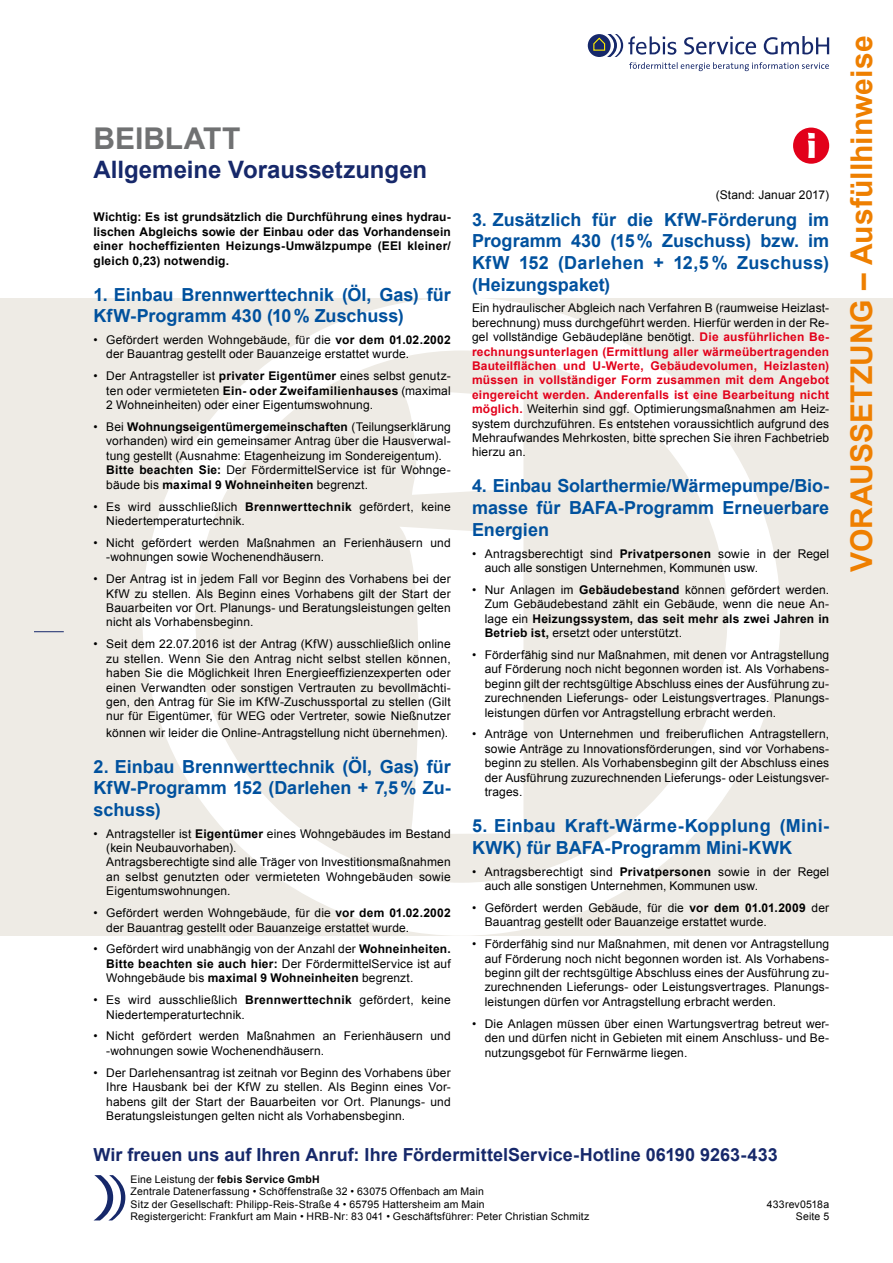
<style>
.page{position:relative;width:893px;height:1263px;background:#fff}
.page>*{position:absolute;margin:0;border:0;box-sizing:border-box;transform-origin:0 0}
.t1{font:700 30px "Arial";color:#ee7f00}
.Fliesstext{font:700 30px "Arial";color:#707172}
.Fliesstext-2{font:700 24px "Arial";color:#16286a}
.Überschrift{font:700 18px/21.6px "Arial";color:#00519e;text-align:justify}
.Headline{font:700 18px "Arial";color:#16286a}
.Überschrift-2{font:12px/14.4px "Arial";letter-spacing:.01em;color:#000;text-align:justify}
.Überschrift-3{font:700 12px/14.4px "Arial";letter-spacing:.015em;color:#000;text-align:justify}
.Fliesstext-3{font:12px "Arial";letter-spacing:.01em;color:#000}
.t2{font:10.5px/12.6px "Arial";letter-spacing:.015em;color:#000;text-align:right}
.s1{font-weight:700}
.s2{font-weight:700;color:#e2001a}
</style>
<div class="page">
<div style="left:588px;top:34px;width:23px;height:23px;background:#16286a;border-radius:50%"></div>
<svg style="left:592px;top:34px;width:237px;height:37px"></svg>
<svg style="left:94px;top:1175px;width:31px;height:45px"></svg>
<div style="left:0;top:298px;width:893px;height:637px;background:#eeebe5"></div>
<div style="left:142px;top:297px;width:638px;height:639px;border:53px solid #fff;border-radius:50%"></div>
<svg style="left:400px;top:527px;width:123px;height:307px;background:#fcfcfb"></svg>
<svg style="left:401px;top:389px;width:122px;height:106px"></svg>
<div style="left:794px;top:129px;width:34px;height:33px;background:#e2001a;border-radius:50%"></div>
<div style="left:793px;top:128px;width:36px;height:36px;border:3px solid #e2001a;border-radius:50%"></div>
<svg style="left:808px;top:133px;width:7px;height:25px"></svg>
<hr style="left:34px;top:631px;width:30px;height:1px;background:#16286a">
<p class="Fliesstext" style="left:94px;top:119px;width:148px">BEIBLATT</p>
<p class="Fliesstext-2" style="left:94px;top:154px;width:335px">Allgemeine Voraussetzungen</p>
<p class="Überschrift-3" style="left:94px;top:210px;width:359px">Wichtig: Es ist grundsätzlich die Durchführung eines hydrau&shy;lischen Abgleichs sowie der Einbau oder das Vorhandensein einer hocheffizienten Heizungs-Umwälzpumpe (EEI kleiner/ gleich 0,23) notwendig.</p>
<p class="Überschrift" style="left:94px;top:284px;width:359px">1. Einbau Brennwerttechnik (Öl, Gas) für<br>KfW-Programm 430 (10% Zuschuss)</p>
<p class="Überschrift-2" style="left:106px;top:333px;width:346px;text-indent:-13px">• Gefördert werden Wohngebäude, für die <span class="s1">vor dem 01.02.2002 </span>der Bauantrag gestellt oder Bauanzeige erstattet wurde.</p>
<p class="Überschrift-2" style="left:106px;top:369px;width:346px;text-indent:-13px">• Der Antragsteller ist <span class="s1">privater Eigentümer</span> eines selbst genutz&shy;ten oder vermieteten <span class="s1">Ein- oder Zweifamilienhauses</span> (maximal 2 Wohneinheiten) oder einer Eigentumswohnung.</p>
<p class="Überschrift-2" style="left:106px;top:420px;width:346px;text-indent:-13px">• Bei <span class="s1">Wohnungseigentümergemeinschaften</span> (Teilungserklärung vorhanden) wird ein gemeinsamer Antrag über die Hausverwal&shy;tung gestellt (Ausnahme: Etagenheizung im Sondereigentum).</p>
<p class="Überschrift-2" style="left:106px;top:463px;width:346px"><span class="s1">Bitte beachten Sie:</span> Der FördermittelService ist für Wohnge&shy;bäude bis <span class="s1">maximal 9 Wohneinheiten</span> begrenzt.</p>
<p class="Überschrift-2" style="left:106px;top:499px;width:346px;text-indent:-13px">• Es wird ausschließlich <span class="s1">Brennwerttechnik</span> gefördert, keine<br>Niedertemperaturtechnik.</p>
<p class="Überschrift-2" style="left:106px;top:536px;width:346px;text-indent:-13px">• Nicht gefördert werden Maßnahmen an Ferienhäusern und -wohnungen sowie Wochenendhäusern.</p>
<p class="Überschrift-2" style="left:106px;top:572px;width:346px;text-indent:-13px">• Der Antrag ist in jedem Fall vor Beginn des Vorhabens bei der KfW zu stellen. Als Beginn eines Vorhabens gilt der Start der Bauarbeiten vor Ort. Planungs- und Beratungsleistungen gelten nicht als Vorhabensbeginn.</p>
<p class="Überschrift-2" style="left:106px;top:637px;width:346px;text-indent:-13px">• Seit dem 22.07.2016 ist der Antrag (KfW) ausschließlich online zu stellen. Wenn Sie den Antrag nicht selbst stellen können, haben Sie die Möglichkeit Ihren Energieeffizienzexperten oder einen Verwandten oder sonstigen Vertrauten zu bevollmächti&shy;gen, den Antrag für Sie im KfW-Zuschussportal zu stellen (Gilt nur für Eigentümer, für WEG oder Vertreter, sowie Nießnutzer</p>
<p class="Überschrift-2" style="left:106px;top:725px;width:343px">können wir leider die Online-Antragstellung nicht übernehmen).</p>
<p class="Überschrift" style="left:94px;top:756px;width:359px">2. Einbau Brennwerttechnik (Öl, Gas) für KfW-Programm 152 (Darlehen + 7,5% Zu&shy;schuss)</p>
<p class="Überschrift-2" style="left:106px;top:826px;width:346px;text-indent:-13px">• Antragsteller ist <span class="s1">Eigentümer</span> eines Wohngebäudes im Bestand (kein Neubauvorhaben).</p>
<p class="Überschrift-2" style="left:106px;top:855px;width:346px">Antragsberechtigte sind alle Träger von Investitionsmaßnahmen an selbst genutzten oder vermieteten Wohngebäuden sowie Eigentumswohnungen.</p>
<p class="Überschrift-2" style="left:106px;top:906px;width:346px;text-indent:-13px">• Gefördert werden Wohngebäude, für die <span class="s1">vor dem 01.02.2002 </span>der Bauantrag gestellt oder Bauanzeige erstattet wurde.</p>
<p class="Überschrift-2" style="left:106px;top:942px;width:346px;text-indent:-13px">• Gefördert wird unabhängig von der Anzahl der <span class="s1">Wohneinheiten.<br>Bitte beachten sie auch hier:</span> Der FördermittelService ist auf Wohngebäude bis <span class="s1">maximal 9 Wohneinheiten</span> begrenzt.</p>
<p class="Überschrift-2" style="left:106px;top:993px;width:346px;text-indent:-13px">• Es wird ausschließlich <span class="s1">Brennwerttechnik</span> gefördert, keine<br>Niedertemperaturtechnik.</p>
<p class="Überschrift-2" style="left:106px;top:1029px;width:346px;text-indent:-13px">• Nicht gefördert werden Maßnahmen an Ferienhäusern und -wohnungen sowie Wochenendhäusern.</p>
<p class="Überschrift-2" style="left:106px;top:1065px;width:346px;text-indent:-13px">• Der Darlehensantrag ist zeitnah vor Beginn des Vorhabens über Ihre Hausbank bei der KfW zu stellen. Als Beginn eines Vor&shy;habens gilt der Start der Bauarbeiten vor Ort. Planungs- und Beratungsleistungen gelten nicht als Vorhabensbeginn.</p>
<p class="Fliesstext-3" style="left:716px;top:187px;width:115px">(Stand: Januar 2017)</p>
<p class="Überschrift" style="left:472px;top:209px;width:359px">3. Zusätzlich für die KfW-Förderung im Programm 430 (15% Zuschuss) bzw. im KfW 152 (Darlehen + 12,5 % Zuschuss) (Heizungspaket)</p>
<p class="Überschrift-2" style="left:472px;top:301px;width:359px">Ein hydraulischer Abgleich nach Verfahren B (raumweise Heizlast&shy;berechnung) muss durchgeführt werden. Hierfür werden in der Re&shy;gel vollständige Gebäudepläne benötigt. <span class="s2">Die ausführlichen Be&shy;rechnungsunterlagen (Ermittlung aller wärmeübertragenden Bauteilflächen und U-Werte, Gebäudevolumen, Heizlasten) müssen in vollständiger Form zusammen mit dem Angebot eingereicht werden. Anderenfalls ist eine Bearbeitung nicht möglich.</span> Weiterhin sind ggf. Optimierungsmaßnahmen am Heiz&shy;system durchzuführen. Es entstehen voraussichtlich aufgrund des Mehraufwandes Mehrkosten, bitte sprechen Sie ihren Fachbetrieb hierzu an.</p>
<p class="Überschrift" style="left:472px;top:476px;width:359px">4. Einbau Solarthermie/Wärmepumpe/Bio&shy;masse für BAFA-Programm Erneuerbare Energien</p>
<p class="Überschrift-2" style="left:485px;top:546px;width:346px;text-indent:-13px">• Antragsberechtigt sind <span class="s1">Privatpersonen</span> sowie in der Regel auch alle sonstigen Unternehmen, Kommunen usw.</p>
<p class="Überschrift-2" style="left:485px;top:583px;width:346px;text-indent:-13px">• Nur Anlagen im <span class="s1">Gebäudebestand</span> können gefördert werden.<br>Zum Gebäudebestand zählt ein Gebäude, wenn die neue An&shy;lage ein <span class="s1">Heizungssystem, das seit mehr als zwei Jahren in Betrieb ist,</span> ersetzt oder unterstützt.</p>
<p class="Überschrift-2" style="left:485px;top:648px;width:346px;text-indent:-13px">• Förderfähig sind nur Maßnahmen, mit denen vor Antragstellung auf Förderung noch nicht begonnen worden ist. Als Vorhabens&shy;beginn gilt der rechtsgültige Abschluss eines der Ausführung zu&shy;zurechnenden Lieferungs- oder Leistungsvertrages. Planungs&shy;leistungen dürfen vor Antragstellung erbracht werden.</p>
<p class="Überschrift-2" style="left:485px;top:727px;width:346px;text-indent:-13px">• Anträge von Unternehmen und freiberuflichen Antragstellern, sowie Anträge zu Innovationsförderungen, sind vor Vorhabens&shy;beginn zu stellen. Als Vorhabensbeginn gilt der Abschluss eines der Ausführung zuzurechnenden Lieferungs- oder Leistungsver&shy;trages.</p>
<p class="Überschrift" style="left:472px;top:815px;width:359px">5. Einbau Kraft-Wärme-Kopplung (Mini-<br>KWK) für BAFA-Programm Mini-KWK</p>
<p class="Überschrift-2" style="left:485px;top:864px;width:346px;text-indent:-13px">• Antragsberechtigt sind <span class="s1">Privatpersonen</span> sowie in der Regel auch alle sonstigen Unternehmen, Kommunen usw.</p>
<p class="Überschrift-2" style="left:485px;top:901px;width:346px;text-indent:-13px">• Gefördert werden Gebäude, für die <span class="s1">vor dem 01.01.2009</span> der<br>Bauantrag gestellt oder Bauanzeige erstattet wurde.</p>
<p class="Überschrift-2" style="left:485px;top:937px;width:346px;text-indent:-13px">• Förderfähig sind nur Maßnahmen, mit denen vor Antragstellung auf Förderung noch nicht begonnen worden ist. Als Vorhabens&shy;beginn gilt der rechtsgültige Abschluss eines der Ausführung zu&shy;zurechnenden Lieferungs- oder Leistungsvertrages. Planungs&shy;leistungen dürfen vor Antragstellung erbracht werden.</p>
<p class="Überschrift-2" style="left:485px;top:1016px;width:346px;text-indent:-13px">• Die Anlagen müssen über einen Wartungsvertrag betreut wer&shy;den und dürfen nicht in Gebieten mit einem Anschluss- und Be&shy;nutzungsgebot für Fernwärme liegen.</p>
<p class="Headline" style="left:94px;top:1142px;width:686px">Wir freuen uns auf Ihren Anruf: Ihre FördermittelService-Hotline 06190 9263-433</p>
<p class="t2" style="left:131px;top:1173px;width:460px;text-align:left">Eine Leistung der <span class="s1">febis Service GmbH<br></span>Zentrale Datenerfassung • Schöffenstraße 32 • 63075 Offenbach am Main<br>Sitz der Gesellschaft: Philipp-Reis-Straße 4 • 65795 Hattersheim am Main<br>Registergericht: Frankfurt am Main • HRB-Nr: 83 041 • Geschäftsführer: Peter Christian Schmitz</p>
<p class="t2" style="left:767px;top:1198px;width:64px">433rev0518a<br>Seite 5</p>
<p class="t1" style="left:841px;top:572px;width:538px;rotate:-90deg">VORAUSSETZUNG – Ausfüllhinweise</p>
</div>
